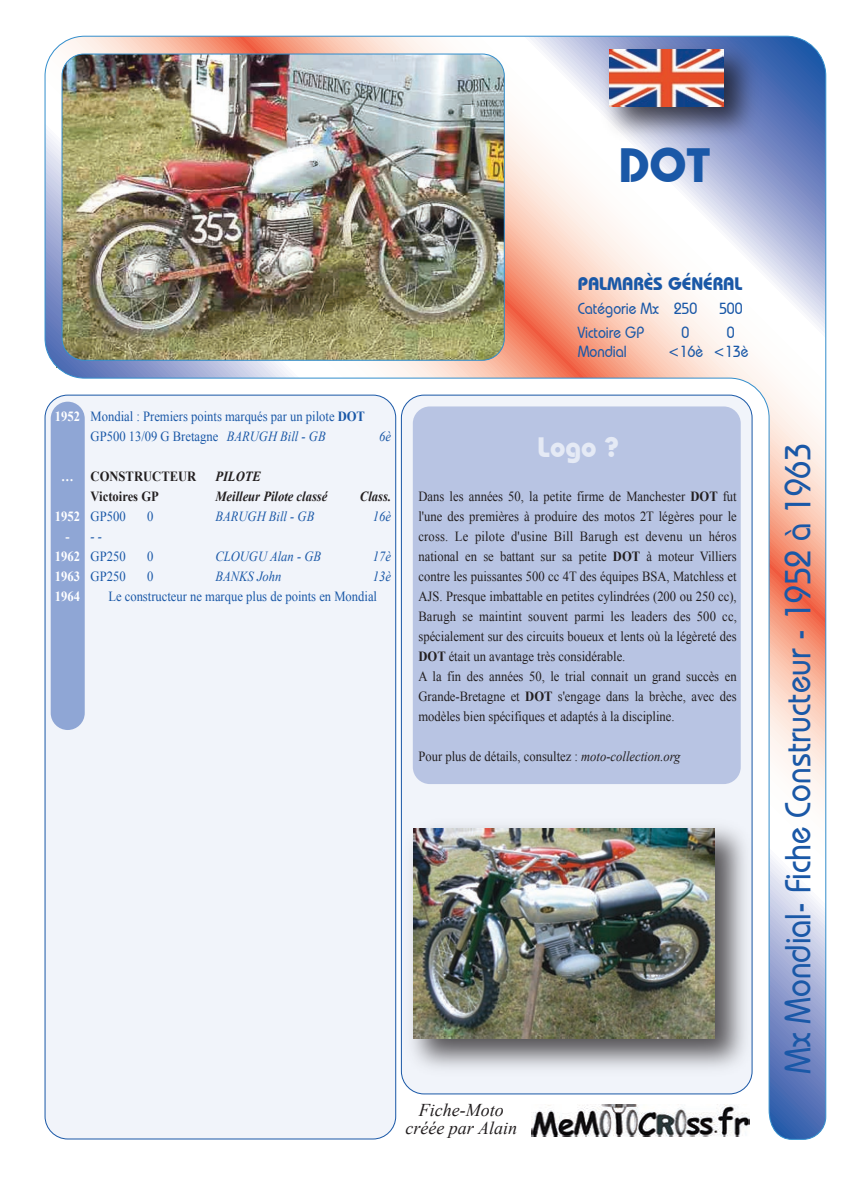
<style>
.page{position:relative;width:842px;height:1191px;background:#fff}
.page>*{position:absolute;margin:0;border:0;box-sizing:border-box;transform-origin:0 0}
.t1{font:700 48px "Bauhaus IT Cby BT";color:#1a58a7}
.t2{font:500 36px "Bauhaus IT Cby BT";color:#1a58a7;scale:.9 1}
.t3{font:700 28px "Bauhaus IT Cby BT";color:#e5eaf5}
.t4{font:italic 18px/18px "Times New Roman";color:#231f20;text-align:center}
.t5{font:700 18px "Bauhaus IT Cby BT";color:#1a58a7}
.t6{font:500 16px "Bauhaus IT Cby BT";color:#1a58a7;scale:.9 1}
.t7{font:14px/20px "Times New Roman";color:#231f20;scale:.9 1}
.t8{font:14px/20px "Times New Roman";color:#1a58a7;scale:.9 1}
.t9{font:italic 14px "Times New Roman";color:#1a58a7;scale:.9 1}
.t10{font:italic 700 14px "Times New Roman";color:#231f20;scale:.9 1}
.t11{font:700 14px "Times New Roman";color:#231f20;scale:.9 1}
.t12{font:700 14px/20px "Times New Roman";color:#fff;text-align:center;scale:.9 1}
.s1{font-weight:700}
.s2{font-style:italic}
</style>
<div class="page">
<img style="left:45px;top:36px;width:781px;height:1103px">
<img style="left:592px;top:35px;width:176px;height:116px">
<img style="left:610px;top:50px;width:113px;height:56px">
<div style="left:413px;top:406px;width:328px;height:378px;background:#b8c4e3"></div>
<h1 class="t1" style="left:619px;top:136px;width:93px">DOT</h1>
<p class="t12" style="left:55px;top:406px;width:29px">1952</p>
<p class="t12" style="left:61px;top:466px;width:15px">…</p>
<p class="t12" style="left:55px;top:506px;width:29px">1952 -<br>1962<br>1963<br>1964</p>
<p class="t8" style="left:91px;top:406px;width:306px">Mondial : Premiers points marqués par un pilote <span class="s1">DOT<br></span>GP500 13/09 G Bretagne <span class="s2">BARUGH Bill - GB</span></p>
<p class="t9" style="left:379px;top:427px;width:15px">6è</p>
<p class="t11" style="left:91px;top:466px;width:119px">CONSTRUCTEUR</p>
<p class="t10" style="left:215px;top:466px;width:52px">PILOTE</p>
<p class="t11" style="left:91px;top:486px;width:77px">Victoires GP</p>
<p class="t10" style="left:215px;top:486px;width:126px">Meilleur Pilote classé</p>
<p class="t10" style="left:360px;top:486px;width:36px">Class.</p>
<p class="t8" style="left:91px;top:506px;width:40px">GP500</p>
<p class="t8" style="left:147px;top:506px;width:9px">0</p>
<p class="t9" style="left:215px;top:507px;width:112px">BARUGH Bill - GB</p>
<p class="t9" style="left:373px;top:507px;width:22px">16è</p>
<p class="t9" style="left:91px;top:527px;width:14px">- -</p>
<p class="t8" style="left:91px;top:546px;width:40px">GP250</p>
<p class="t8" style="left:147px;top:546px;width:8px">0</p>
<p class="t9" style="left:215px;top:547px;width:119px">CLOUGU Alan - GB</p>
<p class="t9" style="left:373px;top:547px;width:22px">17è</p>
<p class="t8" style="left:91px;top:566px;width:40px">GP250</p>
<p class="t8" style="left:147px;top:566px;width:8px">0</p>
<p class="t9" style="left:215px;top:567px;width:75px">BANKS John</p>
<p class="t9" style="left:373px;top:567px;width:22px">13è</p>
<p class="t8" style="left:108px;top:586px;width:300px">Le constructeur ne marque plus de points en Mondial</p>
<p class="t5" style="left:578px;top:273px;width:166px">PALMARÈS GÉNÉRAL</p>
<p class="t6" style="left:578px;top:299px;width:134px">Catégorie Mx 250</p>
<p class="t6" style="left:719px;top:299px;width:28px">500</p>
<p class="t6" style="left:578px;top:323px;width:75px">Victoire GP</p>
<p class="t6" style="left:681px;top:323px;width:10px">0</p>
<p class="t6" style="left:727px;top:323px;width:10px">0</p>
<p class="t6" style="left:578px;top:342px;width:56px">Mondial</p>
<p class="t6" style="left:668px;top:342px;width:91px">&lt;16è &lt;13è</p>
<h3 class="t3" style="left:537px;top:429px;width:83px">Logo ?</h3>
<p class="t7" style="left:418px;top:486px;width:355px">Dans les années 50, la petite firme de Manchester <span class="s1">DOT</span> fut l'une des premières à produire des motos 2T légères pour le cross. Le pilote d'usine Bill Barugh est devenu un héros national en se battant sur sa petite <span class="s1">DOT</span> à moteur Villiers contre les puissantes 500 cc 4T des équipes BSA, Matchless et AJS. Presque imbattable en petites cylindrées (200 ou 250 cc), Barugh se maintint souvent parmi les leaders des 500 cc, spécialement sur des circuits boueux et lents où la légèreté des <span class="s1">DOT</span> était un avantage très considérable.<br>A la fin des années 50, le trial connait un grand succès en Grande-Bretagne et <span class="s1">DOT</span> s'engage dans la brèche, avec des modèles bien spécifiques et adaptés à la discipline.</p>
<p class="t7" style="left:418px;top:746px;width:293px">Pour plus de détails, consultez : <span class="s2">moto-collection.org</span></p>
<p class="t4" style="left:405px;top:1100px;width:113px">Fiche-Moto créée par Alain</p>
<h2 class="t2" style="left:776px;top:1073px;width:702px;rotate:-90deg">Mx Mondial- Fiche Constructeur - 1952 à 1963</h2>
</div>
